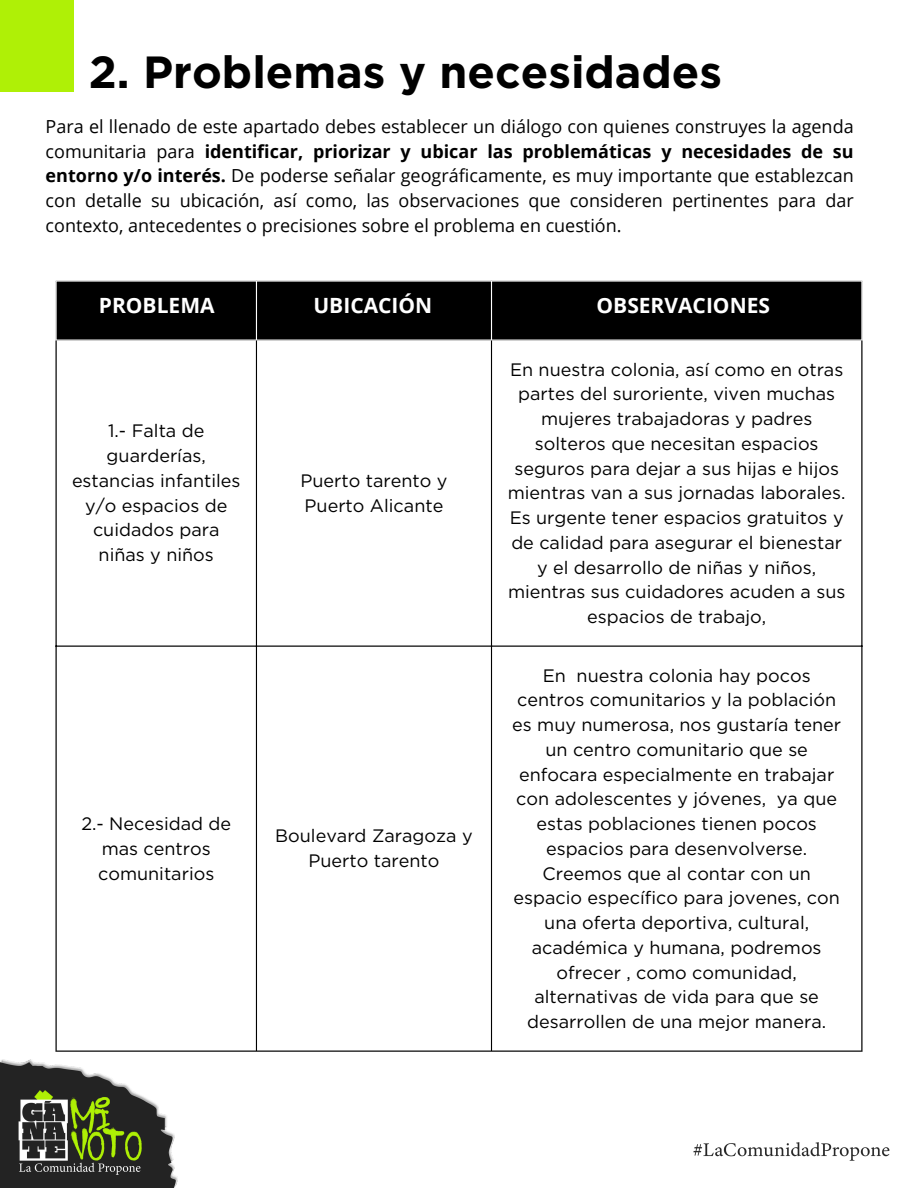
<style>
.page{position:relative;width:918px;height:1188px;background:#fff}
.page>*{position:absolute;margin:0;border:0;box-sizing:border-box;transform-origin:0 0}
.t1{font:700 45px "Gotham";color:#000}
.t2{font:700 21px "Open Sans";color:#fff}
.t3{font:18px/24.8px "Gotham";color:#000;text-align:center}
.t4{font:18px/24.8px "Open Sans";color:#000;text-align:justify}
.s1{font-weight:700}
</style>
<div class="page">
<div style="left:0;top:0;width:73px;height:92px;background:#aff006"></div>
<img style="left:0;top:1060px;width:178px;height:128px">
<img style="left:693px;top:1142px;width:196px;height:19px">
<div style="left:57px;top:282px;width:804px;height:58px;background:#000"></div>
<hr style="left:256px;top:282px;width:1px;height:58px;background:#fff">
<hr style="left:491px;top:282px;width:1px;height:58px;background:#fff">
<hr style="left:55px;top:341px;width:2px;height:710px;background:#000">
<hr style="left:256px;top:341px;width:1px;height:710px;background:#000">
<hr style="left:491px;top:341px;width:1px;height:710px;background:#000">
<hr style="left:861px;top:341px;width:2px;height:710px;background:#000">
<hr style="left:55px;top:646px;width:808px;height:1px;background:#000">
<hr style="left:55px;top:1051px;width:808px;height:1px;background:#000">
<h2 class="t1" style="left:89px;top:45px;width:635px">2. Problemas y necesidades</h2>
<h2 class="t4" style="left:46px;top:114px;width:810px">Para el llenado de este apartado debes establecer un diálogo con quienes construyes la agenda comunitaria para <span class="s1">identificar, priorizar y ubicar las problemáticas y necesidades de su entorno y/o interés.</span> De poderse señalar geográficamente, es muy importante que establezcan con detalle su ubicación, así como, las observaciones que consideren pertinentes para dar contexto, antecedentes o precisiones sobre el problema en cuestión.</h2>
<h2 class="t2" style="left:99px;top:291px;width:117px">PROBLEMA</h2>
<p class="t2" style="left:313px;top:291px;width:120px">UBICACIÓN</p>
<p class="t2" style="left:597px;top:291px;width:175px">OBSERVACIONES</p>
<p class="t3" style="left:72px;top:419px;width:170px">1.- Falta de guarderías, estancias infantiles y/o espacios de cuidados para niñas y niños</p>
<p class="t3" style="left:81px;top:811px;width:151px">2.- Necesidad de mas centros comunitarios</p>
<p class="t3" style="left:300px;top:468px;width:149px;text-align:left">Puerto tarento y<br>Puerto Alicante</p>
<p class="t3" style="left:275px;top:824px;width:199px">Boulevard Zaragoza y<br>Puerto tarento</p>
<p class="t3" style="left:508px;top:357px;width:339px">En nuestra colonia, así como en otras partes del suroriente, viven muchas mujeres trabajadoras y padres solteros que necesitan espacios seguros para dejar a sus hijas e hijos mientras van a sus jornadas laborales.<br>Es urgente tener espacios gratuitos y de calidad para asegurar el bienestar y el desarrollo de niñas y niños, mientras sus cuidadores acuden a sus espacios de trabajo,</p>
<p class="t3" style="left:512px;top:663px;width:330px">En nuestra colonia hay pocos centros comunitarios y la población es muy numerosa, nos gustaría tener un centro comunitario que se enfocara especialmente en trabajar con adolescentes y jóvenes, ya que estas poblaciones tienen pocos espacios para desenvolverse.<br>Creemos que al contar con un espacio específico para jovenes, con una oferta deportiva, cultural, académica y humana, podremos ofrecer , como comunidad, alternativas de vida para que se desarrollen de una mejor manera.</p>
</div>
